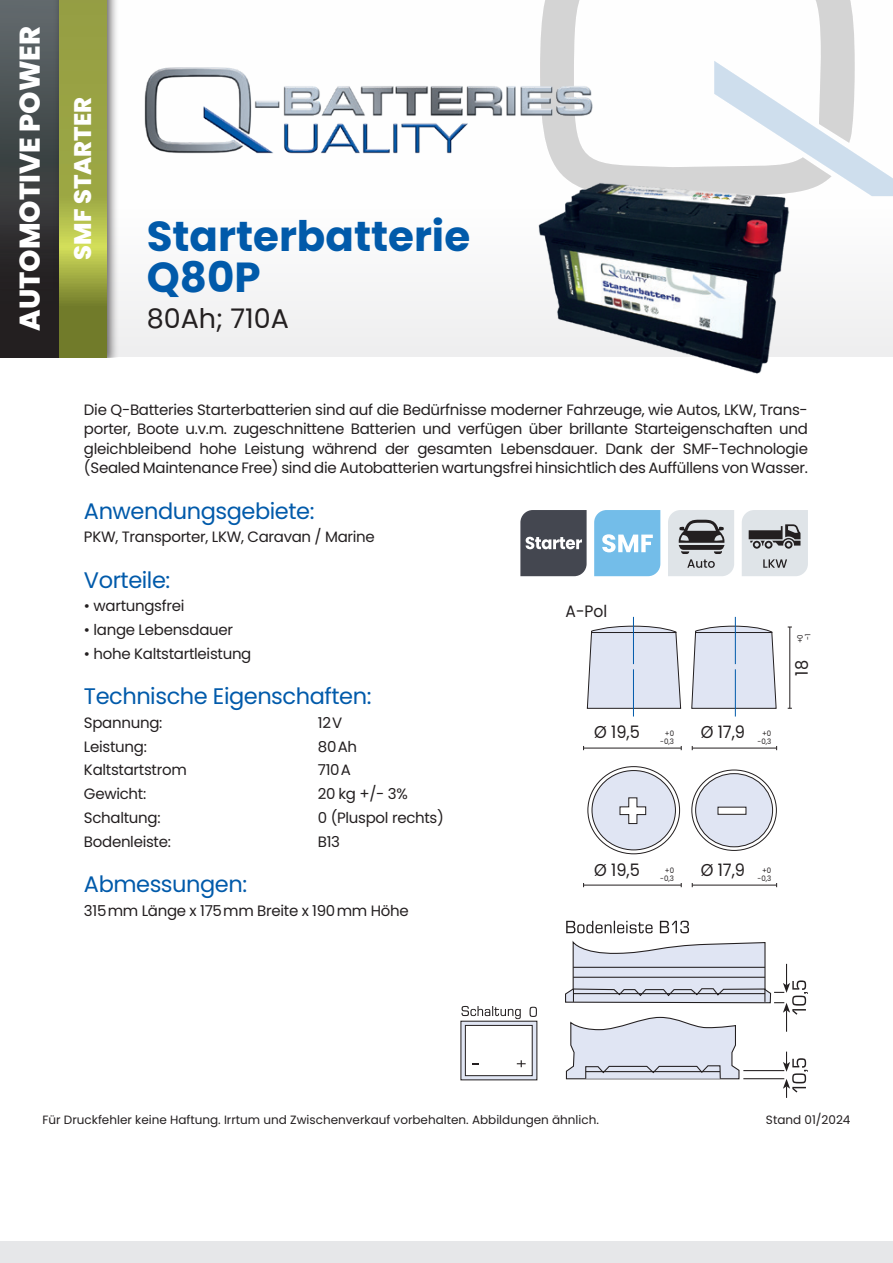
<style>
.page{position:relative;width:893px;height:1263px;background:#fff}
.page>*{position:absolute;margin:0;border:0;box-sizing:border-box;transform-origin:0 0}
.t1{font:700 42px/40.5px "Poppins";color:#015aaa}
.t2{font:800 28.5px "Poppins";color:#fff}
.t3{font:27px "Poppins";color:#231f20}
.t4{font:800 24px "Poppins";color:#fff}
.t5{font:22.5px "Poppins";letter-spacing:-.02em;color:#015aaa}
.t6{font:17.1px "Poppins";color:#231f20;scale:.94 1}
.t7{font:16.5px "Poppins";color:#231f20;scale:.94 1}
.t8{font:15px/19.5px "Poppins";letter-spacing:-.02em;color:#231f20;text-align:justify}
.t9{font:12px "Poppins";color:#231f20}
.t10{font:7.5px/7.5px "Poppins";color:#231f20;text-align:right;scale:.94 1}
</style>
<div class="page">
<div style="left:0;top:0;width:893px;height:357px;background:#fbfbfb"></div>
<div style="left:0;top:1242px;width:893px;height:21px;background:#e6e7e9"></div>
<img style="left:537px;top:196px;width:257px;height:178px">
<svg style="left:565px;top:941px;width:243px;height:157px"></svg>
<svg style="left:566px;top:921px;width:123px;height:12px"></svg>
<svg style="left:540px;top:0;width:315px;height:196px"></svg>
<svg style="left:714px;top:61px;width:179px;height:135px"></svg>
<img style="left:144px;top:59px;width:479px;height:100px">
<div style="left:0;top:0;width:65px;height:357px;background:linear-gradient(to bottom,#5f6a6c,#1a1415)"></div>
<div style="left:53px;top:0;width:66px;height:357px;background:#231f20;opacity:.75"></div>
<svg style="left:59px;top:0;width:47px;height:357px"></svg>
<svg style="left:461px;top:1006px;width:60px;height:13px"></svg>
<svg style="left:530px;top:1007px;width:7px;height:10px"></svg>
<div style="left:461px;top:1021px;width:76px;height:59px;background:linear-gradient(to right,#e0e5f3,#e0e5f3)"></div>
<div style="left:465px;top:1025px;width:67px;height:51px;background:#fff"></div>
<div style="left:465px;top:1025px;width:67px;height:51px;border:1px solid #231f20"></div>
<svg style="left:473px;top:1063px;width:6px;height:2px"></svg>
<svg style="left:517px;top:1060px;width:9px;height:7px"></svg>
<svg style="left:586px;top:616px;width:96px;height:100px"></svg>
<svg style="left:691px;top:616px;width:86px;height:100px"></svg>
<hr style="left:584px;top:748px;width:97px;height:1px;background:#231f20">
<hr style="left:584px;top:885px;width:97px;height:1px;background:#231f20">
<hr style="left:692px;top:748px;width:85px;height:1px;background:#231f20">
<hr style="left:692px;top:885px;width:85px;height:1px;background:#231f20">
<hr style="left:789px;top:627px;width:1px;height:81px;background:#231f20">
<svg style="left:588px;top:767px;width:92px;height:87px"></svg>
<svg style="left:692px;top:770px;width:84px;height:80px"></svg>
<div style="left:691px;top:769px;width:86px;height:82px;border:1px solid #231f20;border-radius:50%"></div>
<div style="left:592px;top:770px;width:83px;height:80px;background:#e0e5f3;border-radius:50%"></div>
<div style="left:591px;top:770px;width:85px;height:80px;border:1px solid #231f20;border-radius:50%"></div>
<div style="left:696px;top:774px;width:77px;height:73px;background:#e0e5f3;border-radius:50%"></div>
<div style="left:695px;top:773px;width:78px;height:74px;border:1px solid #231f20;border-radius:50%"></div>
<div style="left:718px;top:807px;width:28px;height:7px;background:#fff"></div>
<div style="left:717px;top:807px;width:29px;height:8px;border:1px solid #231f20"></div>
<svg style="left:619px;top:797px;width:28px;height:27px"></svg>
<svg style="left:594px;top:510px;width:66px;height:66px"></svg>
<svg style="left:520px;top:510px;width:67px;height:66px"></svg>
<svg style="left:668px;top:510px;width:66px;height:66px"></svg>
<svg style="left:742px;top:510px;width:66px;height:66px"></svg>
<h2 class="t2" style="left:13px;top:331px;width:306px;rotate:-90deg">AUTOMOTIVE POWER</h2>
<h3 class="t4" style="left:69px;top:260px;width:164px;rotate:-90deg">SMF STARTER</h3>
<h1 class="t1" style="left:147px;top:217px;width:325px">Starterbatterie<br>Q80P</h1>
<h3 class="t3" style="left:147px;top:303px;width:144px">80Ah; 710A</h3>
<p class="t8" style="left:84px;top:400px;width:725px">Die Q-Batteries Starterbatterien sind auf die Bedürfnisse moderner Fahrzeuge, wie Autos, LKW, Trans&shy;porter, Boote u.v.m. zugeschnittene Batterien und verfügen über brillante Starteigenschaften und gleichbleibend hohe Leistung während der gesamten Lebensdauer. Dank der SMF-Technologie (Sealed Maintenance Free) sind die Autobatterien wartungsfrei hinsichtlich des Auffüllens von Wasser.</p>
<h3 class="t5" style="left:84px;top:498px;width:232px">Anwendungsgebiete:</h3>
<p class="t8" style="left:84px;top:527px;width:292px">PKW, Transporter, LKW, Caravan / Marine</p>
<h3 class="t5" style="left:84px;top:567px;width:88px">Vorteile:</h3>
<p class="t8" style="left:84px;top:596px;width:102px">• wartungsfrei</p>
<p class="t8" style="left:84px;top:620px;width:151px">• lange Lebensdauer</p>
<p class="t8" style="left:84px;top:644px;width:169px">• hohe Kaltstartleistung</p>
<h3 class="t5" style="left:84px;top:683px;width:289px">Technische Eigenschaften:</h3>
<p class="t8" style="left:84px;top:713px;width:80px">Spannung:</p>
<p class="t8" style="left:318px;top:713px;width:26px">12V</p>
<p class="t8" style="left:84px;top:737px;width:64px">Leistung:</p>
<p class="t8" style="left:318px;top:737px;width:41px">80Ah</p>
<p class="t8" style="left:84px;top:760px;width:104px">Kaltstartstrom</p>
<p class="t8" style="left:318px;top:760px;width:35px">710A</p>
<p class="t8" style="left:84px;top:784px;width:64px">Gewicht:</p>
<p class="t8" style="left:318px;top:784px;width:91px">20 kg +/- 3%</p>
<p class="t8" style="left:84px;top:808px;width:78px">Schaltung:</p>
<p class="t8" style="left:318px;top:808px;width:128px">0 (Pluspol rechts)</p>
<p class="t8" style="left:84px;top:832px;width:88px">Bodenleiste:</p>
<p class="t8" style="left:318px;top:832px;width:24px">B13</p>
<h3 class="t5" style="left:84px;top:871px;width:165px">Abmessungen:</h3>
<p class="t8" style="left:84px;top:901px;width:326px">315mm Länge x 175mm Breite x 190mm Höhe</p>
<p class="t7" style="left:566px;top:602px;width:46px">A-Pol</p>
<p class="t10" style="left:797px;top:643px;width:11px;text-align:center;rotate:-90deg">+0 -1</p>
<p class="t6" style="left:792px;top:676px;width:18px;rotate:-90deg">18</p>
<p class="t6" style="left:594px;top:722px;width:50px">Ø 19,5</p>
<p class="t6" style="left:701px;top:722px;width:49px">Ø 17,9</p>
<p class="t10" style="left:660px;top:730px;width:16px">+0 -0,3</p>
<p class="t10" style="left:757px;top:730px;width:16px">+0 -0,3</p>
<p class="t6" style="left:594px;top:859px;width:50px">Ø 19,5</p>
<p class="t6" style="left:701px;top:859px;width:49px">Ø 17,9</p>
<p class="t10" style="left:660px;top:867px;width:16px">+0 -0,3</p>
<p class="t10" style="left:757px;top:867px;width:16px">+0 -0,3</p>
<p class="t9" style="left:43px;top:1112px;width:558px">Für Druckfehler keine Haftung. Irrtum und Zwischenverkauf vorbehalten. Abbildungen ähnlich.</p>
<p class="t9" style="left:766px;top:1112px;width:86px">Stand 01/2024</p>
</div>
